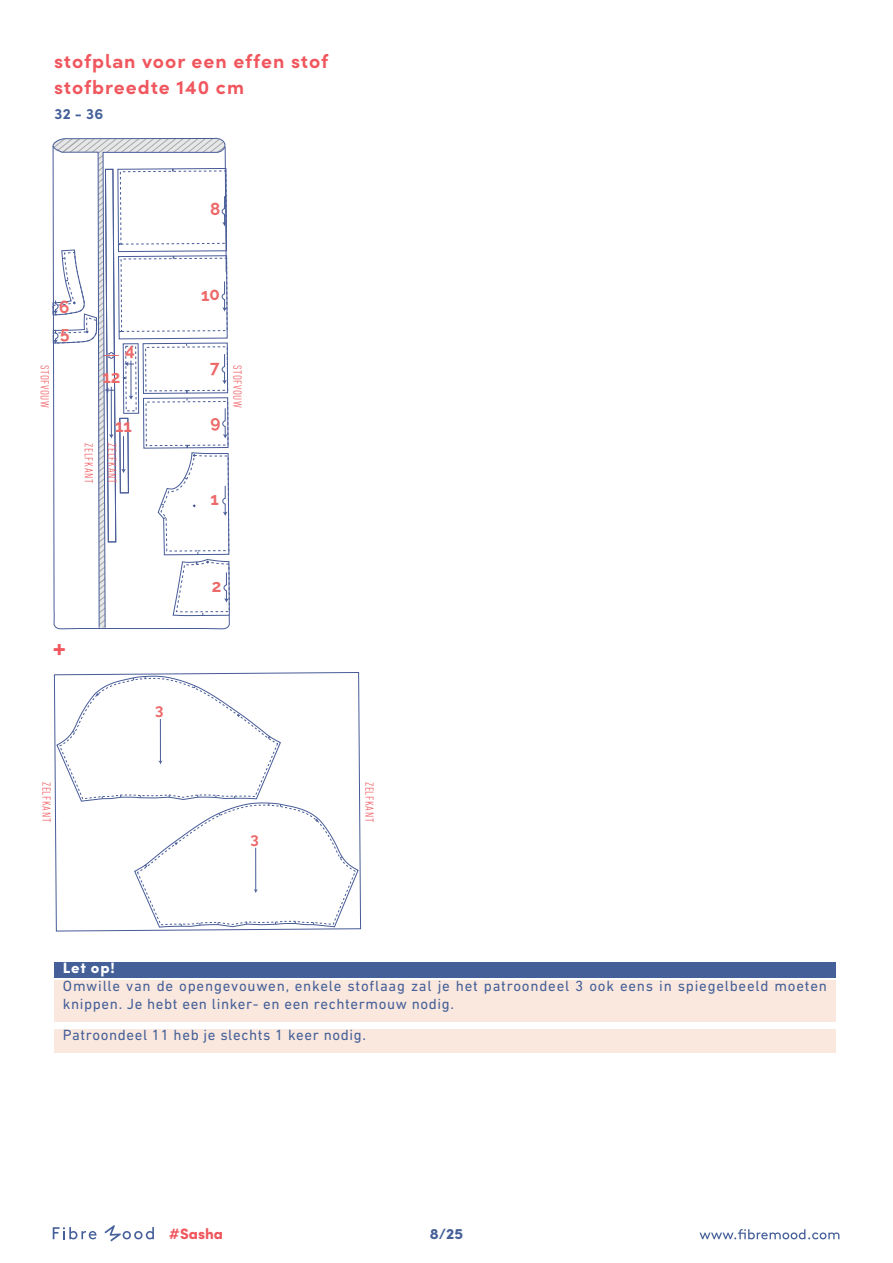
<style>
.page{position:relative;width:893px;height:1263px;background:#fff}
.page>*{position:absolute;margin:0;border:0;box-sizing:border-box;transform-origin:0 0}
.t1{font:900 27px "Sofia Pro";color:#f0565d}
.t2{font:700 19.5px/25.5px "Sofia Pro";letter-spacing:.05em;color:#f0565d}
.t3{font:700 17.4px/25.8px "Raleway";color:#ec6969}
.t4{font:700 15.15px "Raleway";color:#ec6969}
.t5{font:15px/18px "DIN Next LT Pro";letter-spacing:.045em;color:#456099}
.t6{font:900 15px "Sofia Pro";color:#f0565d}
.t7{font:900 15px "Sofia Pro";color:#fff}
.t8{font:700 15px "Sofia Pro";color:#456099}
.t9{font:900 15px "Sofia Pro";color:#456099}
.t10{font:300 condensed 12px "DIN Next LT Pro";letter-spacing:.05em;color:#f0565d}
</style>
<div class="page">
<svg style="left:699px;top:1229px;width:140px;height:10px"></svg>
<svg style="left:53px;top:1227px;width:44px;height:12px"></svg>
<svg style="left:104px;top:1225px;width:50px;height:16px"></svg>
<svg style="left:52px;top:145px;width:178px;height:485px"></svg>
<svg style="left:52px;top:249px;width:45px;height:95px"></svg>
<svg style="left:103px;top:146px;width:127px;height:470px"></svg>
<svg style="left:54px;top:672px;width:307px;height:260px"></svg>
<svg style="left:56px;top:675px;width:303px;height:253px"></svg>
<div style="left:54px;top:962px;width:782px;height:15px;background:#456099"></div>
<div style="left:54px;top:980px;width:782px;height:41px;background:#fae8de"></div>
<div style="left:54px;top:1029px;width:782px;height:23px;background:#fae8de"></div>
<h2 class="t2" style="left:54px;top:47px;width:276px">stofplan voor een effen stof stofbreedte 140 cm</h2>
<p class="t8" style="left:54px;top:102px;width:51px">32 - 36</p>
<p class="t10" style="left:52px;top:365px;width:45px;rotate:90deg">STOFVOUW</p>
<p class="t3" style="left:59px;top:294px;width:12px">6<br>5</p>
<p class="t3" style="left:125px;top:337px;width:11px">4</p>
<p class="t3" style="left:102px;top:364px;width:20px">12</p>
<p class="t10" style="left:96px;top:443px;width:41px;rotate:90deg">ZELFKANT</p>
<p class="t3" style="left:115px;top:413px;width:18px">11</p>
<p class="t10" style="left:119px;top:443px;width:41px;rotate:90deg">ZELFKANT</p>
<h1 class="t1" style="left:52px;top:626px;width:15px">+</h1>
<p class="t4" style="left:155px;top:701px;width:10px">3</p>
<p class="t3" style="left:210px;top:196px;width:12px">8</p>
<p class="t3" style="left:201px;top:282px;width:21px">10</p>
<p class="t3" style="left:210px;top:354px;width:11px">7</p>
<p class="t3" style="left:211px;top:409px;width:12px">9</p>
<p class="t10" style="left:244px;top:365px;width:45px;rotate:90deg">STOFVOUW</p>
<p class="t3" style="left:211px;top:486px;width:10px">1</p>
<p class="t3" style="left:212px;top:573px;width:11px">2</p>
<p class="t10" style="left:53px;top:782px;width:41px;rotate:90deg">ZELFKANT</p>
<p class="t10" style="left:376px;top:782px;width:41px;rotate:90deg">ZELFKANT</p>
<p class="t4" style="left:250px;top:830px;width:10px">3</p>
<p class="t7" style="left:63px;top:956px;width:53px">Let op!</p>
<p class="t5" style="left:63px;top:977px;width:765px">Omwille van de opengevouwen, enkele stoflaag zal je het patroondeel 3 ook eens in spiegelbeeld moeten knippen. Je hebt een linker- en een rechtermouw nodig.</p>
<p class="t5" style="left:63px;top:1026px;width:304px">Patroondeel 11 heb je slechts 1 keer nodig.</p>
<p class="t6" style="left:169px;top:1222px;width:56px">#Sasha</p>
<p class="t9" style="left:430px;top:1222px;width:35px">8/25</p>
</div>
